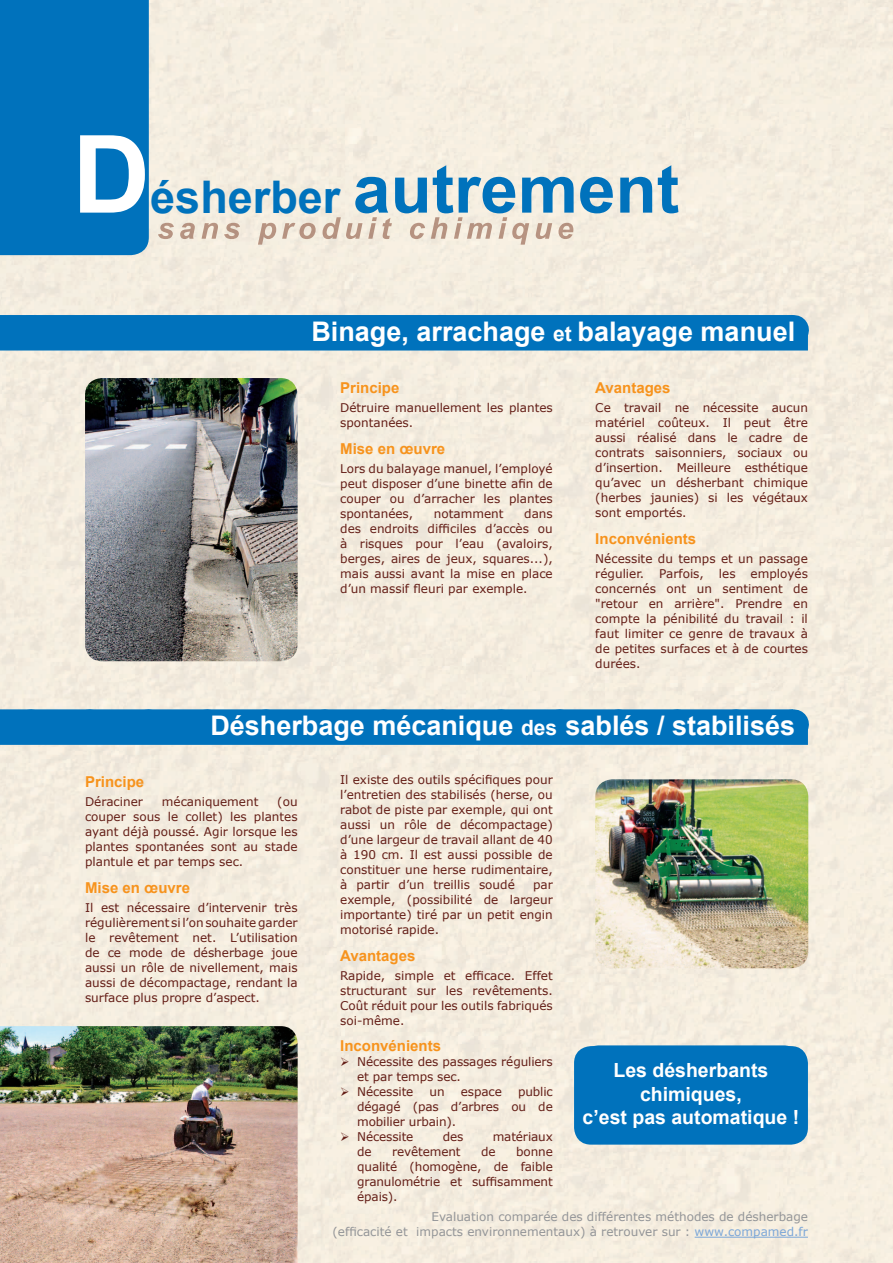
<style>
.page{position:relative;width:893px;height:1263px;background:#f5eedf}
.page>*{position:absolute;margin:0;border:0;box-sizing:border-box;transform-origin:0 0}
.t1{font:700 108px "Arial";color:#fff}
.t2{font:700 67.5px "Arial";color:#0072bc}
.t3{font:700 27px "Arial";color:#fff}
.t4{font:700 19.5px/23.4px "Arial";color:#fff;text-align:center}
.t5{font:700 15px "Arial";color:#f7931d}
.t6{font:12px/15px "Verdana";color:#641e17;text-align:justify}
.t7{font:12px/15px "Verdana";color:#939598;text-align:right}
.s1{font-size:45px}
.s2{font-size:21px}
.s3{color:#7ca7d8}
</style>
<div class="page">
<div style="left:0;top:0;width:149px;height:255px;background:#0072bc"></div>
<img style="left:0;top:1026px;width:298px;height:237px">
<img style="left:158px;top:217px;width:415px;height:28px">
<img style="left:595px;top:779px;width:213px;height:189px">
<div style="left:0;top:315px;width:793px;height:30px;background:#0072bc"></div>
<hr style="left:793px;top:315px;width:1px;height:30px;background:#0072bc">
<div style="left:0;top:328px;width:808px;height:22px;background:#0072bc"></div>
<div style="left:0;top:709px;width:793px;height:30px;background:#0072bc"></div>
<svg style="left:31px;top:709px;width:733px;height:1px"></svg>
<hr style="left:793px;top:709px;width:1px;height:30px;background:#0072bc">
<div style="left:0;top:722px;width:808px;height:23px;background:#0072bc"></div>
<img style="left:85px;top:378px;width:213px;height:283px">
<div style="left:574px;top:1046px;width:234px;height:98px;background:#0072bc;border-radius:17px"></div>
<div style="left:581px;top:1045px;width:220px;height:97px;background:#0072bc;border-radius:17px"></div>
<hr style="left:695px;top:1237px;width:113px;height:1px;background:#7ca7d8">
<h1 class="t1" style="left:72px;top:103px;width:79px">D</h1>
<h2 class="t2" style="left:150px;top:144px;width:530px"><span class="s1">ésherber</span> autrement</h2>
<h3 class="t3" style="left:311px;top:313px;width:485px">Binage, arrachage <span class="s2">et</span> balayage manuel</h3>
<p class="t5" style="left:340px;top:377px;width:61px">Principe</p>
<p class="t6" style="left:340px;top:400px;width:214px">Détruire manuellement les plantes spontanées.</p>
<p class="t5" style="left:340px;top:438px;width:107px">Mise en œuvre</p>
<p class="t6" style="left:340px;top:461px;width:214px">Lors du balayage manuel, l’employé peut disposer d’une binette afin de couper ou d’arracher les plantes spontanées,</p>
<p class="t5" style="left:595px;top:377px;width:77px">Avantages</p>
<p class="t6" style="left:595px;top:400px;width:214px">Ce travail ne nécessite aucun matériel coûteux. Il peut être aussi réalisé dans le cadre de contrats saisonniers, sociaux ou d’insertion. Meilleure esthétique qu’avec un désherbant chimique (herbes jaunies) si les végétaux sont emportés.</p>
<p class="t5" style="left:595px;top:528px;width:102px">Inconvénients</p>
<p class="t6" style="left:595px;top:551px;width:214px">Nécessite du temps et un passage régulier.</p>
<p class="t6" style="left:340px;top:506px;width:214px;text-indent:184px">dans des endroits difficiles d’accès ou à risques pour l’eau (avaloirs, berges, aires de jeux, squares...), mais aussi avant la mise en place d’un massif fleuri par exemple.</p>
<p class="t6" style="left:434px;top:506px;width:71px">notamment</p>
<p class="t6" style="left:595px;top:566px;width:214px;text-indent:155px">employés concernés ont un sentiment de "retour en arrière". Prendre en compte la pénibilité du travail : il faut limiter ce genre de travaux à de petites surfaces et à de courtes durées.</p>
<p class="t6" style="left:659px;top:566px;width:46px">Parfois,</p>
<p class="t6" style="left:719px;top:566px;width:18px">les</p>
<h3 class="t3" style="left:210px;top:708px;width:586px">Désherbage mécanique <span class="s2">des</span> sablés / stabilisés</h3>
<p class="t5" style="left:85px;top:772px;width:61px">Principe</p>
<p class="t6" style="left:85px;top:794px;width:59px">Déraciner</p>
<p class="t6" style="left:162px;top:794px;width:98px">mécaniquement</p>
<p class="t6" style="left:85px;top:794px;width:214px;text-indent:192px">(ou couper sous le collet) les plantes ayant déjà poussé. Agir lorsque les plantes spontanées sont au stade plantule et par temps sec.</p>
<p class="t5" style="left:85px;top:878px;width:107px">Mise en œuvre</p>
<p class="t6" style="left:85px;top:900px;width:214px">Il est nécessaire d’intervenir très régulièrement si l’on souhaite garder le revêtement net. L’utilisation de ce mode de désherbage joue aussi un rôle de nivellement, mais aussi de décompactage, rendant la surface plus propre d’aspect.</p>
<p class="t6" style="left:340px;top:772px;width:214px">Il existe des outils spécifiques pour l’entretien des stabilisés (herse, ou rabot de piste par exemple, qui ont aussi un rôle de décompactage) d’une largeur de travail allant de 40 à 190 cm. Il est aussi possible de constituer une herse rudimentaire, à partir d’un treillis soudé</p>
<p class="t6" style="left:340px;top:877px;width:214px;text-indent:193px">par exemple, (possibilité de largeur importante) tiré par un petit engin motorisé rapide.</p>
<p class="t5" style="left:340px;top:945px;width:77px">Avantages</p>
<p class="t6" style="left:340px;top:968px;width:214px">Rapide, simple et efficace. Effet structurant sur les revêtements.<br>Coût réduit pour les outils fabriqués soi-même.</p>
<p class="t5" style="left:340px;top:1036px;width:102px">Inconvénients</p>
<p class="t6" style="left:357px;top:1054px;width:197px;text-indent:-17px">➢ Nécessite des passages réguliers et par temps sec.</p>
<p class="t6" style="left:340px;top:1084px;width:75px">➢ Nécessite</p>
<p class="t6" style="left:430px;top:1084px;width:17px">un</p>
<p class="t6" style="left:461px;top:1084px;width:42px">espace</p>
<p class="t6" style="left:357px;top:1084px;width:197px;text-indent:161px">public dégagé (pas d’arbres ou de mobilier urbain).</p>
<p class="t6" style="left:340px;top:1129px;width:75px">➢ Nécessite</p>
<p class="t6" style="left:443px;top:1129px;width:22px">des</p>
<p class="t6" style="left:493px;top:1129px;width:62px">matériaux</p>
<p class="t6" style="left:357px;top:1144px;width:16px">de</p>
<p class="t6" style="left:392px;top:1144px;width:70px">revêtement</p>
<p class="t6" style="left:481px;top:1144px;width:16px">de</p>
<p class="t6" style="left:357px;top:1144px;width:197px;text-indent:159px">bonne qualité (homogène, de faible granulométrie et suffisamment épais).</p>
<h3 class="t4" style="left:583px;top:1059px;width:218px">Les désherbants chimiques,<br>c’est pas automatique !</h3>
<p class="t7" style="left:333px;top:1209px;width:477px">Evaluation comparée des différentes méthodes de désherbage<br>(efficacité et impacts environnementaux) à retrouver sur : <span class="s3">www.compamed.fr</span></p>
</div>
